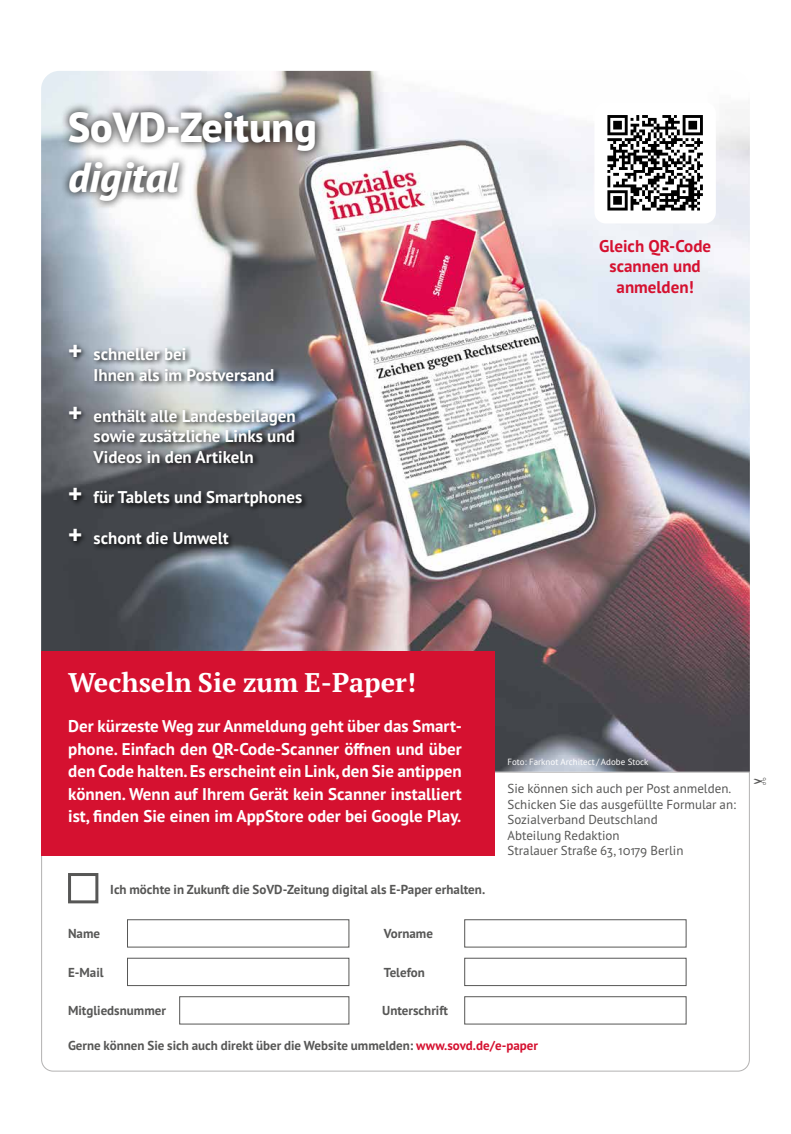
<style>
.page{position:relative;width:791px;height:1134px;background:#fff}
.page>*{position:absolute;margin:0;border:0;box-sizing:border-box;transform-origin:0 0}
.t1{font:800 42px "PT Sans Pro";color:#fff}
.t2{font:italic 800 42px "PT Sans Pro";color:#fff}
.t3{font:700 27px "PT Serif Pro";color:#fff}
.t4{font:700 17px/22.5px "PT Sans Pro";color:#fff;text-align:justify}
.t5{font:700 17px/20.4px "PT Sans Pro";color:#d51130;text-align:center}
.t6{font:700 13px "PT Sans Pro";color:#575756}
.t7{font:13px/15.6px "PT Sans Pro";color:#575756}
.t8{font:9px "PT Sans Pro";color:#fff}
.s1{font-size:27px}
.s2{color:#d51130}
</style>
<div class="page">
<svg style="left:41px;top:772px;width:709px;height:300px"></svg>
<img style="left:41px;top:71px;width:709px;height:701px">
<div style="left:41px;top:652px;width:454px;height:204px;background:#d51130"></div>
<div style="left:68px;top:873px;width:30px;height:30px;border:3px solid #575756"></div>
<div style="left:127px;top:958px;width:222px;height:28px;border:1px solid #575756"></div>
<div style="left:180px;top:996px;width:169px;height:28px;border:1px solid #575756"></div>
<div style="left:465px;top:958px;width:221px;height:28px;border:1px solid #575756"></div>
<div style="left:465px;top:996px;width:221px;height:28px;border:1px solid #575756"></div>
<div style="left:66px;top:342px;width:243px;height:209px;background:#000;opacity:.85"></div>
<div style="left:594px;top:102px;width:122px;height:121px;background:#fff;border-radius:11px"></div>
<svg style="left:607px;top:115px;width:96px;height:96px"></svg>
<svg style="left:60px;top:102px;width:264px;height:108px;background:#a1a09f"></svg>
<h1 class="t1" style="left:68px;top:99px;width:250px">SoVD-Zeitung</h1>
<h1 class="t2" style="left:68px;top:149px;width:112px">digital</h1>
<p class="t4" style="left:94px;top:344px;width:182px;line-height:20.4px;text-indent:-26px"><span class="s1">+</span> schneller bei<br>Ihnen als im Postversand</p>
<p class="t4" style="left:94px;top:405px;width:204px;line-height:20.4px;text-indent:-26px"><span class="s1">+</span> enthält alle Landesbeilagen sowie zusätzliche Links und Videos in den Artikeln</p>
<p class="t4" style="left:68px;top:486px;width:236px"><span class="s1">+</span> für Tablets und Smartphones</p>
<p class="t4" style="left:68px;top:527px;width:162px"><span class="s1">+</span> schont die Umwelt</p>
<p class="t5" style="left:599px;top:235px;width:114px">Gleich QR-Code scannen und anmelden!</p>
<h2 class="t3" style="left:68px;top:665px;width:350px">Wechseln Sie zum E-Paper!</h2>
<p class="t4" style="left:68px;top:714px;width:395px">Der kürzeste Weg zur Anmeldung geht über das Smart&shy;phone. Einfach den QR-Code-Scanner öffnen und über den Code halten. Es erscheint ein Link, den Sie antippen können. Wenn auf Ihrem Gerät kein Scanner installiert ist, finden Sie einen im AppStore oder bei Google Play.</p>
<p class="t8" style="left:507px;top:756px;width:143px">Foto: Farknot Architect / Adobe Stock</p>
<p class="t7" style="left:507px;top:780px;width:230px">Sie können sich auch per Post anmelden.<br>Schicken Sie das ausgefüllte Formular an:<br>Sozialverband Deutschland<br>Abteilung Redaktion<br>Stralauer Straße 63, 10179 Berlin</p>
<p class="t6" style="left:110px;top:881px;width:376px">Ich möchte in Zukunft die SoVD-Zeitung digital als E-Paper erhalten.</p>
<p class="t6" style="left:384px;top:925px;width:51px">Vorname</p>
<p class="t6" style="left:384px;top:964px;width:42px">Telefon</p>
<p class="t6" style="left:382px;top:1002px;width:67px">Unterschrift</p>
<p class="t6" style="left:68px;top:1037px;width:471px">Gerne können Sie sich auch direkt über die Website ummelden: <span class="s2">www.sovd.de/e-paper</span></p>
<p class="t6" style="left:68px;top:925px;width:34px">Name</p>
<p class="t6" style="left:68px;top:964px;width:37px">E-Mail</p>
<p class="t6" style="left:68px;top:1002px;width:99px">Mitgliedsnummer</p>
</div>
